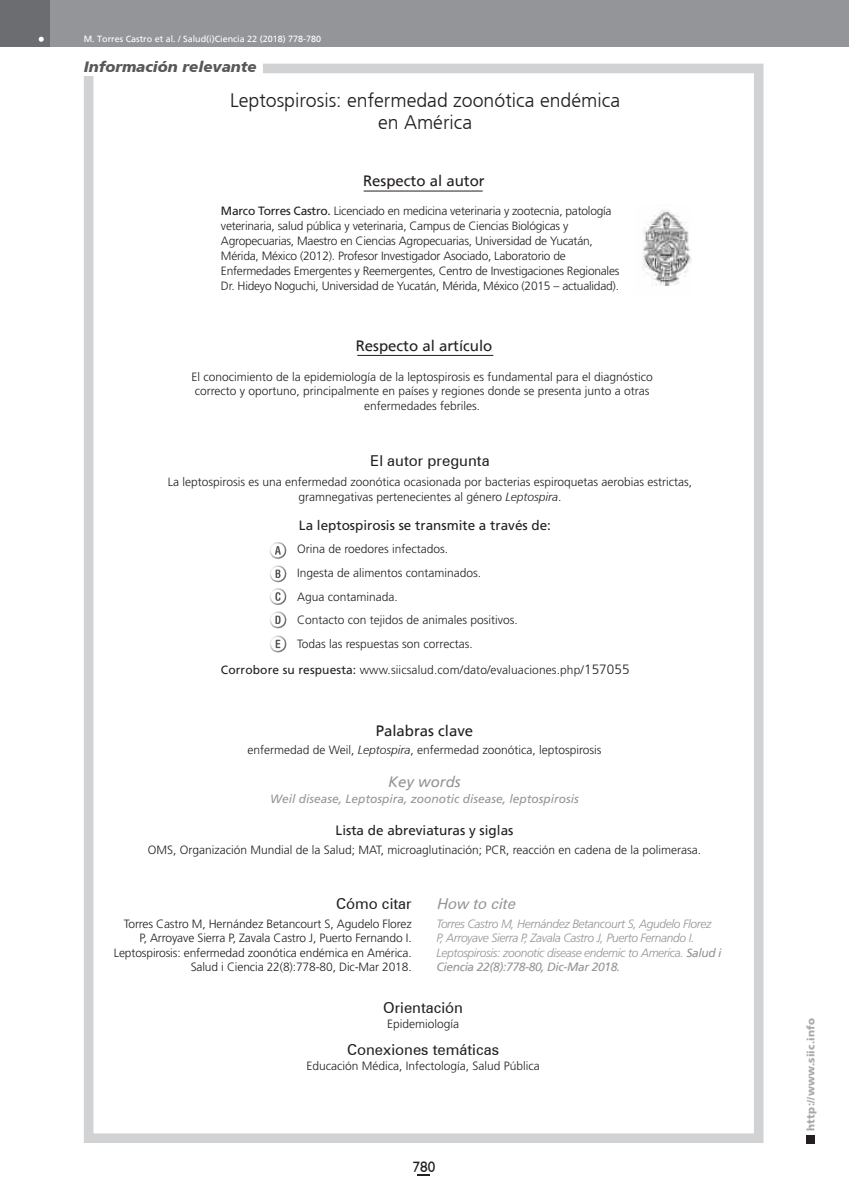
<style>
.page{position:relative;width:849px;height:1193px;background:#fff}
.page>*{position:absolute;margin:0;border:0;box-sizing:border-box;transform-origin:0 0}
.t1{font:300 19.5px/22.5px "Frutiger";color:#231f20;text-align:center}
.t2{font:15px "Zurich BT";color:#231f20}
.t3{font:15px "Frutiger";color:#231f20}
.t4{font:italic 900 15px "Frutiger";color:#57585a}
.t5{font:italic 15px "Zurich BT";color:#939598}
.t6{font:italic 15px "Frutiger";color:#939598}
.t7{font:15px "Humanist 521 BT";color:#231f20}
.t8{font:13.5px "Frutiger LT Std";color:#231f20}
.t9{font:13.5px "Frutiger";color:#231f20}
.t10{font:300 12px/14.4px "Frutiger LT Std";color:#231f20;text-align:center}
.t11{font:300 12px/15px "Frutiger LT Std";letter-spacing:-.02em;color:#231f20}
.t12{font:italic 300 12px/14.4px "Frutiger LT Std";letter-spacing:-.03em;color:#939598}
.t13{font:italic 12px "Frutiger LT Std";color:#939598}
.t14{font:italic 12px "Frutiger";letter-spacing:-.03em;color:#939598}
.t15{font:900 10.5px "Frutiger";letter-spacing:.015em;color:#a8a9ad}
.t16{font:9px "Frutiger";color:#fff}
.s1{font-weight:400}
.s2{font-family:"Frutiger";font-style:italic}
.s3{font-size:13.5px}
.s4{font-family:"Frutiger";font-weight:400}
</style>
<div class="page">
<div style="left:806px;top:1135px;width:9px;height:9px;background:#231f20"></div>
<svg style="left:418px;top:1174px;width:12px;height:2px"></svg>
<div style="left:49px;top:0;width:800px;height:47px;background:#939598"></div>
<div style="left:0;top:0;width:50px;height:47px;background:#6c6d70"></div>
<svg style="left:39px;top:36px;width:5px;height:6px"></svg>
<div style="left:84px;top:64px;width:679px;height:1079px;border:10px solid #d1d2d4"></div>
<div style="left:84px;top:58px;width:179px;height:17px;background:#fff"></div>
<svg style="left:269px;top:542px;width:18px;height:111px"></svg>
<hr style="left:357px;top:355px;width:136px;height:1px;background:#231f20">
<hr style="left:364px;top:191px;width:119px;height:1px;background:#231f20">
<img style="left:642px;top:210px;width:49px;height:76px">
<p class="t16" style="left:84px;top:33px;width:239px">M. Torres Castro et al. / Salud(i)Ciencia 22 (2018) 778-780</p>
<p class="t4" style="left:84px;top:58px;width:174px">Información relevante</p>
<h1 class="t1" style="left:230px;top:89px;width:392px">Leptospirosis: enfermedad zoonótica endémica en América</h1>
<p class="t3" style="left:363px;top:172px;width:123px">Respecto al autor</p>
<p class="t11" style="left:221px;top:204px;width:400px"><span class="s1">Marco Torres Castro.</span> Licenciado en medicina veterinaria y zootecnia, patología veterinaria, salud pública y veterinaria, Campus de Ciencias Biológicas y Agropecuarias, Maestro en Ciencias Agropecuarias, Universidad de Yucatán, Mérida, México (2012). Profesor Investigador Asociado, Laboratorio de Enfermedades Emergentes y Reemergentes, Centro de Investigaciones Regionales Dr. Hideyo Noguchi, Universidad de Yucatán, Mérida, México (2015 – actualidad).</p>
<p class="t3" style="left:356px;top:337px;width:138px">Respecto al artículo</p>
<p class="t10" style="left:192px;top:370px;width:463px">El conocimiento de la epidemiología de la leptospirosis es fundamental para el diagnóstico correcto y oportuno, principalmente en países y regiones donde se presenta junto a otras enfermedades febriles.</p>
<p class="t2" style="left:370px;top:452px;width:121px">El autor pregunta</p>
<p class="t10" style="left:168px;top:474px;width:526px;line-height:15px">La leptospirosis es una enfermedad zoonótica ocasionada por bacterias espiroquetas aerobias estrictas, gramnegativas pertenecientes al género <span class="s2">Leptospira</span>.</p>
<p class="t8" style="left:299px;top:517px;width:254px">La leptospirosis se transmite a través de:</p>
<p class="t10" style="left:297px;top:538px;width:222px;line-height:23.5px;text-align:left">Orina de roedores infectados.<br>Ingesta de alimentos contaminados.<br>Agua contaminada.<br>Contacto con tejidos de animales positivos.<br>Todas las respuestas son correctas.</p>
<p class="t10" style="left:221px;top:662px;width:410px"><span class="s1">Corrobore su respuesta:</span> www.siicsalud.com/dato/evaluaciones.php/<span class="s3">157055</span></p>
<p class="t3" style="left:376px;top:721px;width:99px">Palabras clave</p>
<p class="t10" style="left:247px;top:743px;width:356px">enfermedad de Weil, <span class="s2">Leptospira</span>, enfermedad zoonótica, leptospirosis</p>
<p class="t6" style="left:388px;top:772px;width:74px">Key words</p>
<p class="t13" style="left:270px;top:791px;width:310px">Weil disease, Leptospira, zoonotic disease, leptospirosis</p>
<p class="t9" style="left:336px;top:822px;width:179px">Lista de abreviaturas y siglas</p>
<p class="t10" style="left:148px;top:842px;width:555px">OMS, Organización Mundial de la Salud; MAT, microaglutinación; PCR, reacción en cadena de la polimerasa.</p>
<p class="t2" style="left:336px;top:894px;width:77px">Cómo citar</p>
<p class="t10" style="left:114px;top:916px;width:299px;text-align:right">Torres Castro M, Hernández Betancourt S, Agudelo Florez P, Arroyave Sierra P, Zavala Castro J, Puerto Fernando I.<br>Leptospirosis: enfermedad zoonótica endémica en América.<br>Salud i Ciencia 22(8):778-80, Dic-Mar 2018.</p>
<p class="t5" style="left:436px;top:894px;width:84px">How to cite</p>
<p class="t12" style="left:436px;top:916px;width:287px">Torres Castro M, Hernández Betancourt S, Agudelo Florez<br>P, Arroyave Sierra P, Zavala Castro J, Puerto Fernando I.<br>Leptospirosis: zoonotic disease endemic to America. <span class="s4">Salud i</span></p>
<p class="t14" style="left:436px;top:959px;width:185px">Ciencia 22(8):778-80, Dic-Mar 2018.</p>
<p class="t2" style="left:383px;top:999px;width:82px">Orientación</p>
<p class="t10" style="left:387px;top:1017px;width:74px">Epidemiología</p>
<p class="t2" style="left:347px;top:1040px;width:153px">Conexiones temáticas</p>
<p class="t10" style="left:306px;top:1058px;width:235px">Educación Médica, Infectología, Salud Pública</p>
<p class="t7" style="left:413px;top:1158px;width:24px">780</p>
<p class="t15" style="left:804px;top:1130px;width:114px;rotate:-90deg">http://www.siic.info</p>
</div>
